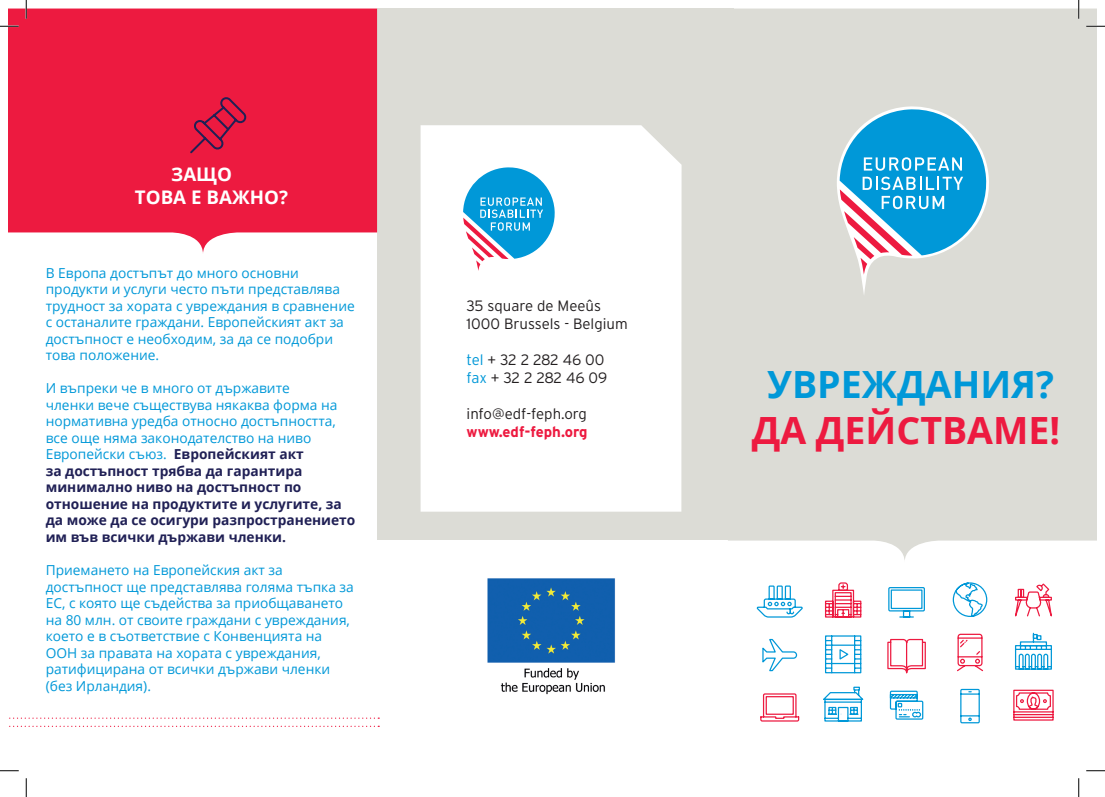
<style>
.page{position:relative;width:1105px;height:797px;background:#fff}
.page>*{position:absolute;margin:0;border:0;box-sizing:border-box;transform-origin:0 0}
.t1{font:700 37.5px/46.2px "Open Sans";color:#ed1a40;text-align:center}
.t2{font:700 18.75px/22.5px "Open Sans";color:#fff}
.t3{font:300 15px "Interstate";color:#231f20}
.t4{font:300 15px "Interstate";letter-spacing:-.02em;color:#231f20}
.t5{font:700 15px "Interstate";color:#ed1a40}
.t6{font:13.75px/16.5px "Open Sans";color:#0098d8}
.t7{font:700 13.75px/16.5px "Open Sans";color:#202055}
.s1{font-weight:400;color:#0098d8}
.s2{color:#0098d8}
</style>
<div class="page">
<div style="left:728px;top:9px;width:368px;height:551px;background:#dcdcd6"></div>
<svg style="left:837px;top:106px;width:155px;height:190px;background:#7bbad7"></svg>
<svg style="left:762px;top:638px;width:36px;height:34px"></svg>
<svg style="left:760px;top:693px;width:40px;height:29px"></svg>
<svg style="left:756px;top:585px;width:47px;height:33px"></svg>
<svg style="left:1015px;top:632px;width:37px;height:38px"></svg>
<svg style="left:1013px;top:689px;width:41px;height:32px"></svg>
<svg style="left:1015px;top:583px;width:37px;height:34px"></svg>
<svg style="left:960px;top:688px;width:20px;height:36px"></svg>
<svg style="left:957px;top:633px;width:26px;height:39px"></svg>
<svg style="left:952px;top:582px;width:36px;height:35px"></svg>
<svg style="left:825px;top:582px;width:37px;height:36px"></svg>
<svg style="left:825px;top:635px;width:37px;height:39px"></svg>
<svg style="left:823px;top:686px;width:41px;height:36px"></svg>
<svg style="left:887px;top:638px;width:39px;height:36px"></svg>
<svg style="left:888px;top:587px;width:37px;height:31px"></svg>
<svg style="left:889px;top:690px;width:35px;height:30px"></svg>
<div style="left:377px;top:9px;width:356px;height:531px;background:#dcdcd6"></div>
<div style="left:421px;top:125px;width:260px;height:386px;background:#fff"></div>
<svg style="left:9px;top:9px;width:368px;height:244px;background:#ee2d50"></svg>
<svg style="left:188px;top:95px;width:61px;height:60px;background:#d21a42"></svg>
<svg style="left:9px;top:725px;width:370px;height:2px"></svg>
<svg style="left:9px;top:717px;width:370px;height:1px"></svg>
<svg style="left:0;top:25px;width:19px;height:2px"></svg>
<svg style="left:1086px;top:25px;width:19px;height:2px"></svg>
<svg style="left:0;top:770px;width:19px;height:1px"></svg>
<svg style="left:1086px;top:770px;width:19px;height:1px"></svg>
<svg style="left:25px;top:0;width:2px;height:19px"></svg>
<svg style="left:25px;top:778px;width:2px;height:19px"></svg>
<svg style="left:1078px;top:0;width:1px;height:19px"></svg>
<svg style="left:1078px;top:778px;width:1px;height:19px"></svg>
<svg style="left:463px;top:166px;width:93px;height:105px;background:#73bce1"></svg>
<img style="left:487px;top:578px;width:128px;height:117px">
<h2 class="t2" style="left:135px;top:163px;width:155px;text-indent:36px">ЗАЩО<br>ТОВА Е ВАЖНО?</h2>
<p class="t6" style="left:46px;top:264px;width:311px">В Европа достъпът до много основни продукти и услуги често пъти представлява трудност за хората с увреждания в сравнение с останалите граждани. Европейският акт за достъпност е необходим, за да се подобри това положение.</p>
<p class="t7" style="left:46px;top:380px;width:311px"><span class="s1">И въпреки че в много от държавите<br>членки вече съществува някаква форма на нормативна уредба относно достъпността, все още няма законодателство на ниво Европейски съюз.</span> Европейският акт<br>за достъпност трябва да гарантира минимално ниво на достъпност по отношение на продуктите и услугите, за да може да се осигури разпространението им във всички държави членки.</p>
<p class="t6" style="left:46px;top:561px;width:310px">Приемането на Европейския акт за достъпност ще представлява голяма тъпка за ЕС, с която ще съдейства за приобщаването на 80 млн. от своите граждани с увреждания, което е в съответствие с Конвенцията на ООН за правата на хората с увреждания, ратифицирана от всички държави членки (без Ирландия).</p>
<p class="t3" style="left:467px;top:297px;width:136px">35 square de Meeûs</p>
<p class="t3" style="left:467px;top:315px;width:163px">1000 Brussels - Belgium</p>
<p class="t4" style="left:467px;top:351px;width:139px"><span class="s2">tel</span> + 32 2 282 46 00</p>
<p class="t4" style="left:467px;top:369px;width:142px"><span class="s2">fax</span> + 32 2 282 46 09</p>
<p class="t3" style="left:467px;top:405px;width:122px">info@edf-feph.org</p>
<p class="t5" style="left:467px;top:424px;width:123px">www.edf-feph.org</p>
<h1 class="t1" style="left:752px;top:360px;width:310px"><span class="s2">УВРЕЖДАНИЯ?<br></span>ДА ДЕЙСТВАМЕ!</h1>
</div>
